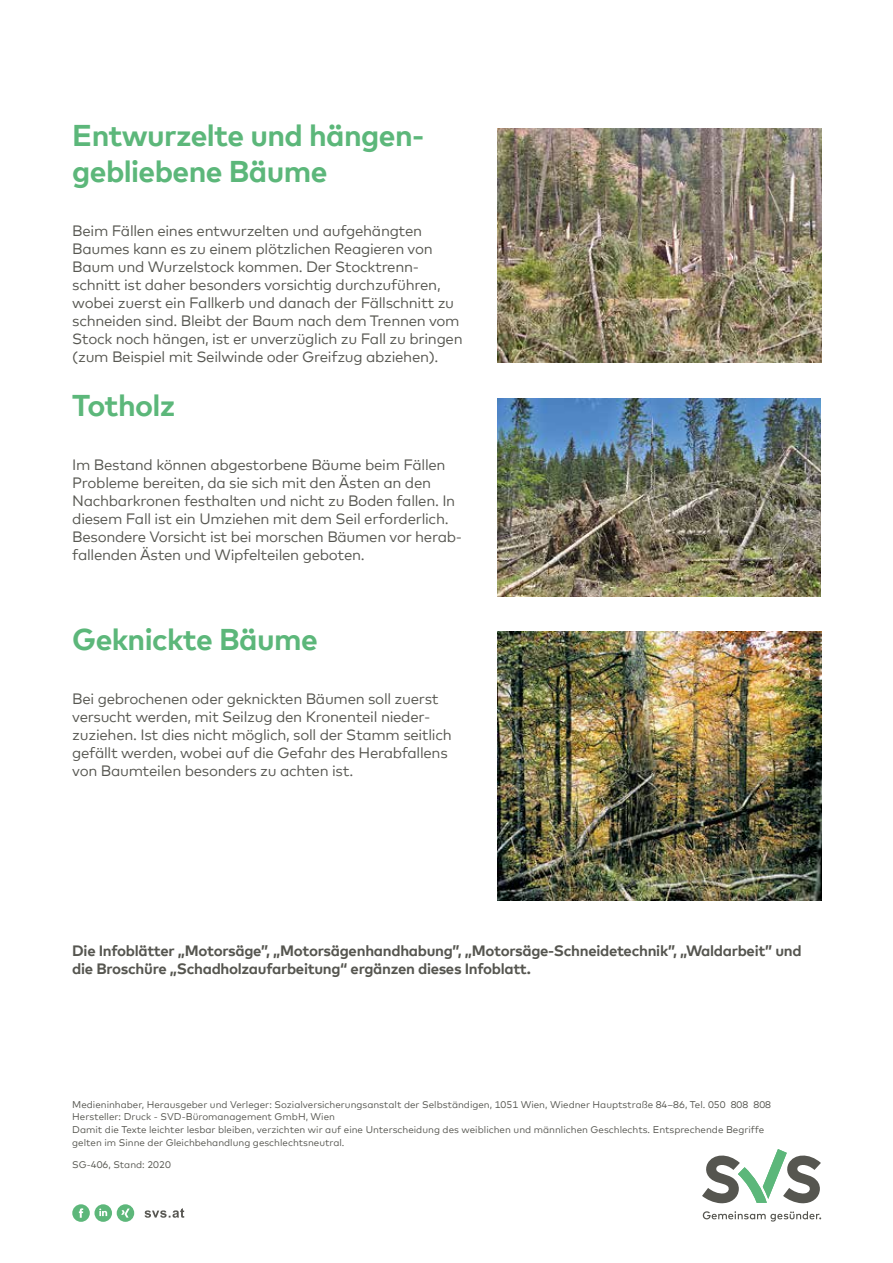
<style>
.page{position:relative;width:893px;height:1263px;background:#fff}
.page>*{position:absolute;margin:0;border:0;box-sizing:border-box;transform-origin:0 0}
.t1{font:700 30px/36px "Mark Offc Pro";letter-spacing:-.02em;color:#5cb77a}
.t2{font:15px/18px "Mark Offc Pro";letter-spacing:-.02em;color:#565650}
.t3{font:700 15px/18px "Mark Offc Pro";letter-spacing:-.02em;color:#565650}
.t4{font:9.75px/12.8px "Mark Offc Pro";color:#565650}
</style>
<div class="page">
<svg style="left:144px;top:1208px;width:40px;height:10px"></svg>
<div style="left:72px;top:1204px;width:18px;height:18px;background:#5db77a;border-radius:50%"></div>
<svg style="left:79px;top:1208px;width:4px;height:10px"></svg>
<div style="left:117px;top:1204px;width:17px;height:18px;background:#5db77a;border-radius:50%"></div>
<svg style="left:121px;top:1208px;width:9px;height:9px"></svg>
<svg style="left:94px;top:1204px;width:18px;height:18px"></svg>
<svg style="left:99px;top:1208px;width:8px;height:8px"></svg>
<svg style="left:702px;top:1149px;width:119px;height:55px"></svg>
<svg style="left:703px;top:1211px;width:118px;height:10px"></svg>
<img style="left:497px;top:128px;width:325px;height:234px">
<img style="left:497px;top:398px;width:324px;height:198px">
<img style="left:498px;top:631px;width:323px;height:269px">
<h1 class="t1" style="left:72px;top:115px;width:354px">Entwurzelte und hängen&shy;gebliebene Bäume</h1>
<p class="t2" style="left:72px;top:221px;width:392px">Beim Fällen eines entwurzelten und aufgehängten Baumes kann es zu einem plötzlichen Reagieren von Baum und Wurzelstock kommen. Der Stocktrenn&shy;schnitt ist daher besonders vorsichtig durchzuführen, wobei zuerst ein Fallkerb und danach der Fällschnitt zu schneiden sind. Bleibt der Baum nach dem Trennen vom Stock noch hängen, ist er unverzüglich zu Fall zu bringen (zum Beispiel mit Seilwinde oder Greifzug abziehen).</p>
<h1 class="t1" style="left:72px;top:385px;width:105px">Totholz</h1>
<p class="t2" style="left:72px;top:455px;width:391px">Im Bestand können abgestorbene Bäume beim Fällen Probleme bereiten, da sie sich mit den Ästen an den Nachbarkronen festhalten und nicht zu Boden fallen. In diesem Fall ist ein Umziehen mit dem Seil erforderlich.<br>Besondere Vorsicht ist bei morschen Bäumen vor herab&shy;fallenden Ästen und Wipfelteilen geboten.</p>
<h1 class="t1" style="left:72px;top:619px;width:247px">Geknickte Bäume</h1>
<p class="t2" style="left:72px;top:689px;width:381px">Bei gebrochenen oder geknickten Bäumen soll zuerst versucht werden, mit Seilzug den Kronenteil nieder&shy;zuziehen. Ist dies nicht möglich, soll der Stamm seitlich gefällt werden, wobei auf die Gefahr des Herabfallens von Baumteilen besonders zu achten ist.</p>
<p class="t3" style="left:72px;top:941px;width:731px">Die Infoblätter „Motorsäge”, „Motorsägenhandhabung”, „Motorsäge-Schneidetechnik”, „Waldarbeit” und die Broschüre „Schadholzaufarbeitung“ ergänzen dieses Infoblatt.</p>
<p class="t4" style="left:72px;top:1097px;width:700px">Medieninhaber, Herausgeber und Verleger: Sozialversicherungsanstalt der Selbständigen, 1051 Wien, Wiedner Hauptstraße 84–86, Tel. 050 808 808<br>Hersteller: Druck - SVD-Büromanagement GmbH, Wien<br>Damit die Texte leichter lesbar bleiben, verzichten wir auf eine Unterscheidung des weiblichen und männlichen Geschlechts. Entsprechende Begriffe gelten im Sinne der Gleichbehandlung geschlechtsneutral.</p>
<p class="t4" style="left:72px;top:1157px;width:100px">SG-406, Stand: 2020</p>
</div>
